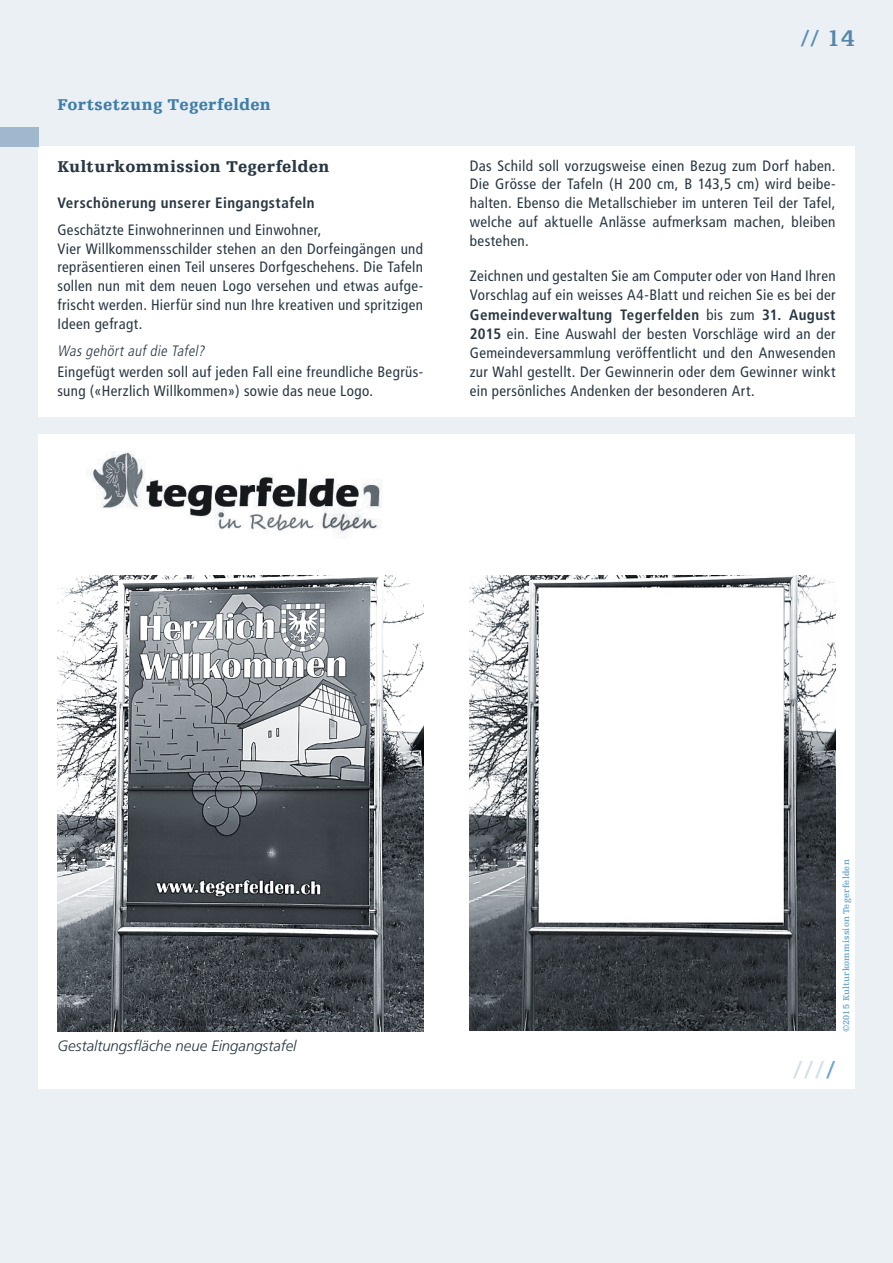
<style>
.page{position:relative;width:893px;height:1263px;background:#ebf0f5}
.page>*{position:absolute;margin:0;border:0;box-sizing:border-box;transform-origin:0 0}
.t1{font:700 25.5px "Egyptienne FLT";color:#d1dfeb}
.t2{font:700 24px "Egyptienne FLT";color:#5b8eb3}
.t3{font:900 16.5px "Egyptienne FLT";letter-spacing:.025em;color:#283743}
.t4{font:900 16.5px "Egyptienne FLT";letter-spacing:.025em;color:#3f7da7}
.t5{font:condensed 15px/18.8px "Frutiger";letter-spacing:.025em;color:#283743}
.t6{font:700 condensed 15px "Frutiger";letter-spacing:.03em;color:#283743}
.t7{font:italic 300 15px "Frutiger";color:#283743}
.t8{font:italic 300 condensed 15px "Frutiger";color:#283743}
.t9{font:700 9px "Egyptienne FLT";letter-spacing:.02em;color:#6aa5d1}
.s1{color:#5685a8}
.s2{font-weight:700}
.s3{color:#6aa5d1}
</style>
<div class="page">
<div style="left:38px;top:434px;width:408px;height:655px;background:#fff"></div>
<div style="left:446px;top:434px;width:408px;height:655px;background:#fff"></div>
<div style="left:38px;top:147px;width:408px;height:270px;background:#fff"></div>
<div style="left:446px;top:147px;width:408px;height:270px;background:#fff"></div>
<div style="left:0;top:128px;width:38px;height:19px;background:#9fb8ce"></div>
<img style="left:57px;top:576px;width:366px;height:455px">
<img style="left:470px;top:576px;width:366px;height:455px">
<img style="left:90px;top:451px;width:292px;height:83px">
<p class="t4" style="left:57px;top:96px;width:215px">Fortsetzung Tegerfelden</p>
<p class="t3" style="left:57px;top:157px;width:274px">Kulturkommission Tegerfelden</p>
<p class="t6" style="left:57px;top:193px;width:259px">Verschönerung unserer Eingangstafeln</p>
<p class="t5" style="left:57px;top:220px;width:367px">Geschätzte Einwohnerinnen und Einwohner,<br>Vier Willkommensschilder stehen an den Dorfeingängen und repräsentieren einen Teil unseres Dorfgeschehens. Die Tafeln sollen nun mit dem neuen Logo versehen und etwas aufge&shy;frischt werden. Hierfür sind nun Ihre kreativen und spritzigen Ideen gefragt.</p>
<p class="t8" style="left:57px;top:342px;width:152px">Was gehört auf die Tafel?</p>
<p class="t5" style="left:57px;top:362px;width:367px">Eingefügt werden soll auf jeden Fall eine freundliche Begrüs&shy;sung («Herzlich Willkommen») sowie das neue Logo.</p>
<h2 class="t2" style="left:794px;top:25px;width:63px">// // <span class="s1">14</span></h2>
<p class="t5" style="left:470px;top:156px;width:367px;text-align:justify">Das Schild soll vorzugsweise einen Bezug zum Dorf haben.<br>Die Grösse der Tafeln (H 200 cm, B 143,5 cm) wird beibe&shy;halten. Ebenso die Metallschieber im unteren Teil der Tafel, welche auf aktuelle Anlässe aufmerksam machen, bleiben bestehen.</p>
<p class="t5" style="left:470px;top:267px;width:367px;text-align:justify">Zeichnen und gestalten Sie am Computer oder von Hand Ihren Vorschlag auf ein weisses A4-Blatt und reichen Sie es bei der <span class="s2">Gemeindeverwaltung Tegerfelden</span> bis zum <span class="s2">31. August 2015</span> ein. Eine Auswahl der besten Vorschläge wird an der Gemeindeversammlung veröffentlicht und den Anwesenden zur Wahl gestellt. Der Gewinnerin oder dem Gewinner winkt ein persönliches Andenken der besonderen Art.</p>
<p class="t7" style="left:57px;top:1037px;width:241px">Gestaltungsfläche neue Eingangstafel</p>
<p class="t9" style="left:841px;top:1032px;width:174px;rotate:-90deg">©2015 Kulturkommission Tegerfelden</p>
<h1 class="t1" style="left:793px;top:1056px;width:44px">///<span class="s3">/</span></h1>
</div>
